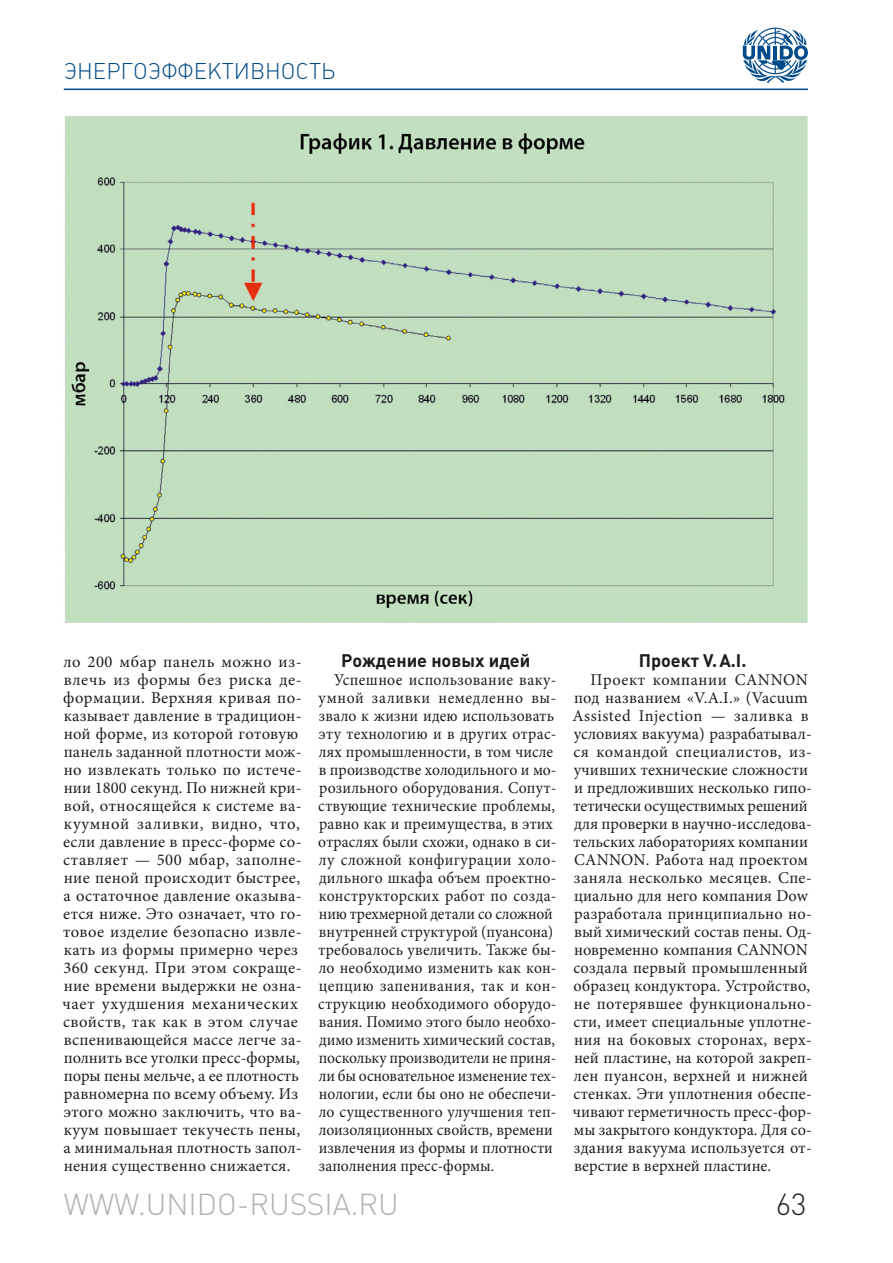
<style>
.page{position:relative;width:893px;height:1263px;background:#fff}
.page>*{position:absolute;margin:0;border:0;box-sizing:border-box;transform-origin:0 0}
.t1{font:30px "Plumb Light C";color:#b3b2b2}
.t2{font:30px "Plumb Light C";color:#1d1d1b}
.t3{font:22.5px "Plumb Light C";color:#004b89}
.t4{font:18px "Plumb Bold C";color:#1d1d1b}
.t5{font:16.5px/18px "Minion Pro";letter-spacing:.015em;color:#1d1d1b}
.t6{font:16.5px/18px "Minion Pro";letter-spacing:.015em;color:#1d1d1b;scale:.95 1}
</style>
<div class="page">
<hr style="left:64px;top:89px;width:744px;height:1px;background:#004b89">
<div style="left:64px;top:116px;width:744px;height:507px;background:#c2dfc0"></div>
<svg style="left:743px;top:28px;width:65px;height:55px"></svg>
<h2 class="t3" style="left:64px;top:58px;width:273px">ЭНЕРГОЭФФЕКТИВНОСТЬ</h2>
<p class="t5" style="left:63px;top:652px;width:241px">ло 200 мбар панель можно из&shy;влечь из формы без риска де&shy;формации. Верхняя кривая по&shy;казывает давление в традицион&shy;ной форме, из которой готовую панель заданной плотности мож&shy;но извлекать только по истече&shy;нии 1800 секунд. По нижней кри&shy;вой, относящейся к системе ва&shy;куумной заливки, видно, что, если давление в пресс-форме со&shy;ставляет — 500 мбар, заполне&shy;ние пеной происходит быстрее, а остаточное давление оказыва&shy;ется ниже. Это означает, что го&shy;товое изделие безопасно извле&shy;кать из формы примерно через<br>360 секунд. При этом сокраще&shy;ние времени выдержки не озна&shy;чает ухудшения механических свойств, так как в этом случае вспенивающейся массе легче за&shy;полнить все уголки пресс-формы, поры пены мельче, а ее плотность равномерна по всему объему. Из этого можно заключить, что ва&shy;куум повышает текучесть пены, а минимальная плотность запол&shy;нения существенно снижается.</p>
<p class="t4" style="left:341px;top:650px;width:191px">Рождение новых идей</p>
<p class="t6" style="left:318px;top:670px;width:252px;text-indent:16px">Успешное использование ваку&shy;умной заливки немедленно вы&shy;звало к жизни идею использовать эту технологию и в других отрас&shy;лях промышленности, в том числе в производстве холодильного и мо&shy;розильного оборудования. Сопут&shy;ствующие технические проблемы, равно как и преимущества, в этих отраслях были схожи, однако в си&shy;лу сложной конфигурации холо&shy;дильного шкафа объем проектно&shy;конструкторских работ по созда&shy;нию трехмерной детали со сложной внутренней структурой (пуансона) требовалось увеличить. Также бы&shy;ло необходимо изменить как кон&shy;цепцию запенивания, так и кон&shy;струкцию необходимого оборудо&shy;вания. Помимо этого было необхо&shy;димо изменить химический состав, поскольку производители не приня&shy;ли бы основательное изменение тех&shy;нологии, если бы оно не обеспечи&shy;ло существенного улучшения теп&shy;лоизоляционных свойств, времени извлечения из формы и плотности заполнения пресс-формы.</p>
<p class="t4" style="left:639px;top:650px;width:109px">Проект V.A.I.</p>
<p class="t5" style="left:573px;top:670px;width:241px;text-indent:18px">Проект компании CANNON под названием «V.A.I.» (Vacuum<br>Assisted Injection — заливка в условиях вакуума) разрабатывал&shy;ся командой специалистов, из&shy;учивших технические сложности и предложивших несколько гипо&shy;тетически осуществимых решений для проверки в научно-исследова&shy;тельских лабораториях компании<br>CANNON. Работа над проектом заняла несколько месяцев. Спе&shy;циально для него компания Dow разработала принципиально но&shy;вый химический состав пены. Од&shy;новременно компания CANNON создала первый промышленный образец кондуктора. Устройство, не потерявшее функционально&shy;сти, имеет специальные уплотне&shy;ния на боковых сторонах, верх&shy;ней пластине, на которой закреп&shy;лен пуансон, верхней и нижней стенках. Эти уплотнения обеспе&shy;чивают герметичность пресс-фор&shy;мы закрытого кондуктора. Для со&shy;здания вакуума используется от&shy;верстие в верхней пластине.</p>
<h1 class="t1" style="left:64px;top:1187px;width:26px">WWW</h1>
<h1 class="t1" style="left:138px;top:1187px;width:239px">.UNIDO-RUSSIA.RU</h1>
<h1 class="t2" style="left:776px;top:1187px;width:32px">63</h1>
</div>
